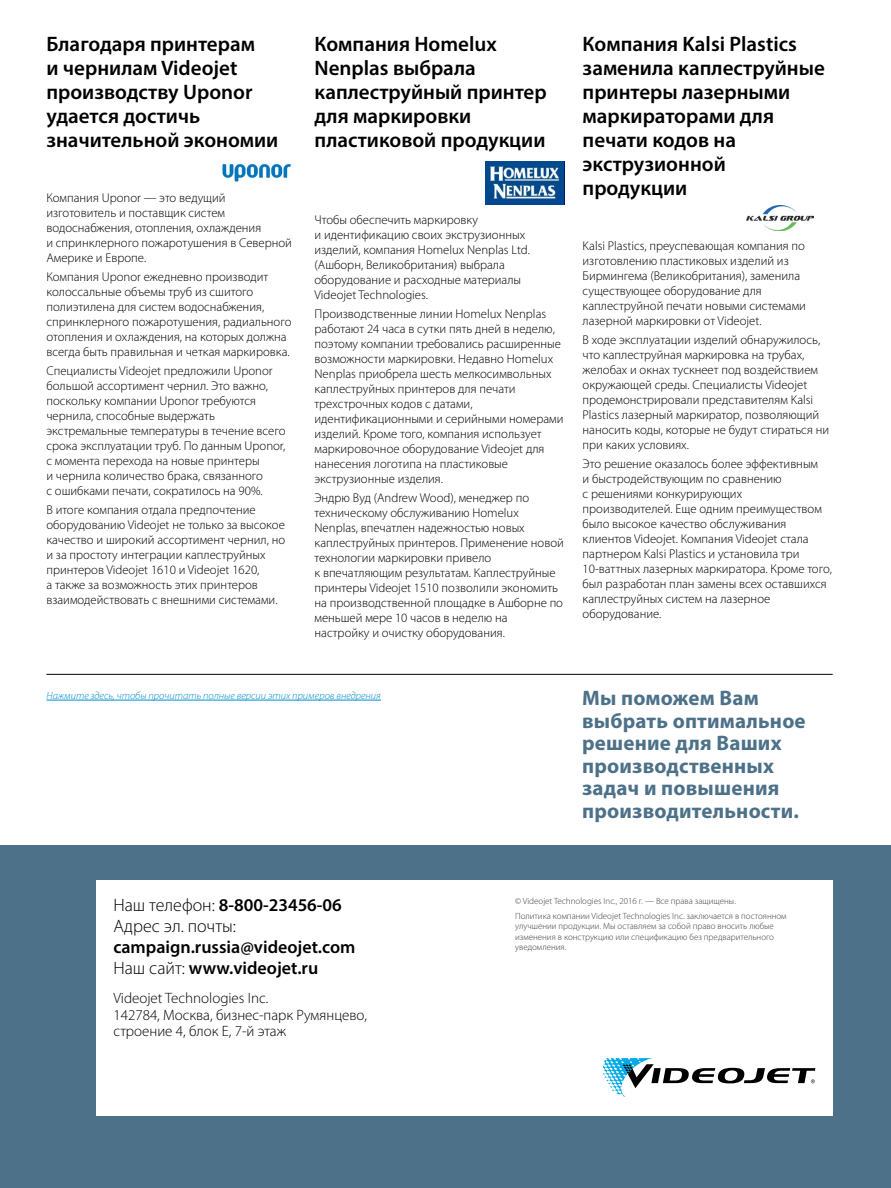
<style>
.page{position:relative;width:891px;height:1188px;background:#fff}
.page>*{position:absolute;margin:0;border:0;box-sizing:border-box;transform-origin:0 0}
.t1{font:600 21px/24px "Myriad Pro";color:#000}
.t2{font:700 21px/22.5px "Myriad Pro";letter-spacing:.01em;color:#4c7189}
.t3{font:600 18px/21px "Myriad Pro";color:#000}
.t4{font:300 18px/21px "Myriad Pro";color:#000}
.t5{font:300 15px/16.5px "Myriad Pro";color:#000}
.t6{font:300 12.75px/15px "Myriad Pro";color:#000}
.t7{font:italic 300 10.5px "Myriad Pro";color:#008dcd}
.t8{font:300 9px/10.5px "Myriad Pro";color:#414042}
.s1{font-weight:600}
.s2{font-weight:300}
</style>
<div class="page">
<div style="left:0;top:846px;width:891px;height:342px;background:#4c7189"></div>
<div style="left:96px;top:880px;width:737px;height:236px;background:#fff"></div>
<svg style="left:603px;top:1058px;width:212px;height:39px"></svg>
<hr style="left:46px;top:700px;width:335px;height:1px;background:#008dcd">
<hr style="left:46px;top:674px;width:787px;height:1px;background:#000">
<img style="left:222px;top:163px;width:69px;height:18px">
<img style="left:746px;top:206px;width:68px;height:25px">
<img style="left:485px;top:162px;width:80px;height:42px">
<h1 class="t1" style="left:46px;top:32px;width:234px">Благодаря принтерам<br>и чернилам Videojet производству Uponor удается достичь значительной экономии</h1>
<p class="t6" style="left:46px;top:190px;width:247px">Компания Uponor — это ведущий изготовитель и поставщик систем водоснабжения, отопления, охлаждения<br>и спринклерного пожаротушения в Северной<br>Америке и Европе.</p>
<p class="t6" style="left:46px;top:269px;width:247px">Компания Uponor ежедневно производит колоссальные объемы труб из сшитого полиэтилена для систем водоснабжения, спринклерного пожаротушения, радиального отопления и охлаждения, на которых должна всегда быть правильная и четкая маркировка.</p>
<p class="t6" style="left:46px;top:364px;width:241px">Специалисты Videojet предложили Uponor большой ассортимент чернил. Это важно, поскольку компании Uponor требуются чернила, способные выдержать экстремальные температуры в течение всего срока эксплуатации труб. По данным Uponor, с момента перехода на новые принтеры<br>и чернила количество брака, связанного<br>с ошибками печати, сократилось на 90%.</p>
<p class="t6" style="left:46px;top:503px;width:240px">В итоге компания отдала предпочтение оборудованию Videojet не только за высокое качество и широкий ассортимент чернил, но и за простоту интеграции каплеструйных принтеров Videojet 1610 и Videojet 1620,<br>а также за возможность этих принтеров взаимодействовать с внешними системами.</p>
<h1 class="t1" style="left:315px;top:32px;width:234px">Компания Homelux<br>Nenplas выбрала каплеструйный принтер для маркировки пластиковой продукции</h1>
<p class="t6" style="left:315px;top:212px;width:217px">Чтобы обеспечить маркировку<br>и идентификацию своих экструзионных изделий, компания Homelux Nenplas Ltd. (Ашборн, Великобритания) выбрала оборудование и расходные материалы Videojet Technologies.</p>
<p class="t6" style="left:315px;top:307px;width:250px">Производственные линии Homelux Nenplas работают 24 часа в сутки пять дней в неделю, поэтому компании требовались расширенные возможности маркировки. Недавно Homelux Nenplas приобрела шесть мелкосимвольных каплеструйных принтеров для печати трехстрочных кодов с датами, идентификационными и серийными номерами изделий. Кроме того, компания использует маркировочное оборудование Videojet для нанесения логотипа на пластиковые экструзионные изделия.</p>
<p class="t6" style="left:315px;top:491px;width:251px">Эндрю Вуд (Andrew Wood), менеджер по техническому обслуживанию Homelux Nenplas, впечатлен надежностью новых каплеструйных принтеров. Применение новой технологии маркировки привело<br>к впечатляющим результатам. Каплеструйные принтеры Videojet 1510 позволили экономить на производственной площадке в Ашборне по меньшей мере 10 часов в неделю на настройку и очистку оборудования.</p>
<h1 class="t1" style="left:583px;top:32px;width:244px">Компания Kalsi Plastics заменила каплеструйные принтеры лазерными маркираторами для печати кодов на экструзионной продукции</h1>
<p class="t6" style="left:583px;top:238px;width:225px">Kalsi Plastics, преуспевающая компания по изготовлению пластиковых изделий из Бирмингема (Великобритания), заменила существующее оборудование для каплеструйной печати новыми системами лазерной маркировки от Videojet.</p>
<p class="t6" style="left:583px;top:332px;width:248px">В ходе эксплуатации изделий обнаружилось, что каплеструйная маркировка на трубах, желобах и окнах тускнеет под воздействием окружающей среды. Специалисты Videojet продемонстрировали представителям Kalsi Plastics лазерный маркиратор, позволяющий наносить коды, которые не будут стираться ни при каких условиях.</p>
<p class="t6" style="left:583px;top:457px;width:251px">Это решение оказалось более эффективным<br>и быстродействующим по сравнению<br>с решениями конкурирующих производителей. Еще одним преимуществом было высокое качество обслуживания клиентов Videojet. Компания Videojet стала партнером Kalsi Plastics и установила три 10-ваттных лазерных маркиратора. Кроме того, был разработан план замены всех оставшихся каплеструйных систем на лазерное оборудование.</p>
<p class="t7" style="left:46px;top:690px;width:336px">Нажмите здесь, чтобы прочитать полные версии этих примеров внедрения</p>
<h1 class="t2" style="left:582px;top:686px;width:225px">Мы поможем Вам выбрать оптимальное решение для Ваших производственных задач и повышения производительности.</h1>
<h2 class="t4" style="left:113px;top:895px;width:230px">Наш телефон: <span class="s1">8-800-23456-06<br></span>Адрес эл. почты:</h2>
<h2 class="t3" style="left:113px;top:936px;width:244px">campaign.russia@videojet.com<br><span class="s2">Наш сайт:</span> www.videojet.ru</h2>
<p class="t5" style="left:113px;top:990px;width:255px">Videojet Technologies Inc.<br>142784, Москва, бизнес-парк Румянцево, строение 4, блок Е, 7-й этаж</p>
<p class="t8" style="left:515px;top:894px;width:273px;line-height:14.7px">© Videojet Technologies Inc., 2016 г. — Все права защищены.<br>Политика компании Videojet Technologies Inc. заключается в постоянном</p>
<p class="t8" style="left:515px;top:921px;width:260px;text-align:justify">улучшении продукции. Мы оставляем за собой право вносить любые изменения в конструкцию или спецификацию без предварительного уведомления.</p>
</div>
